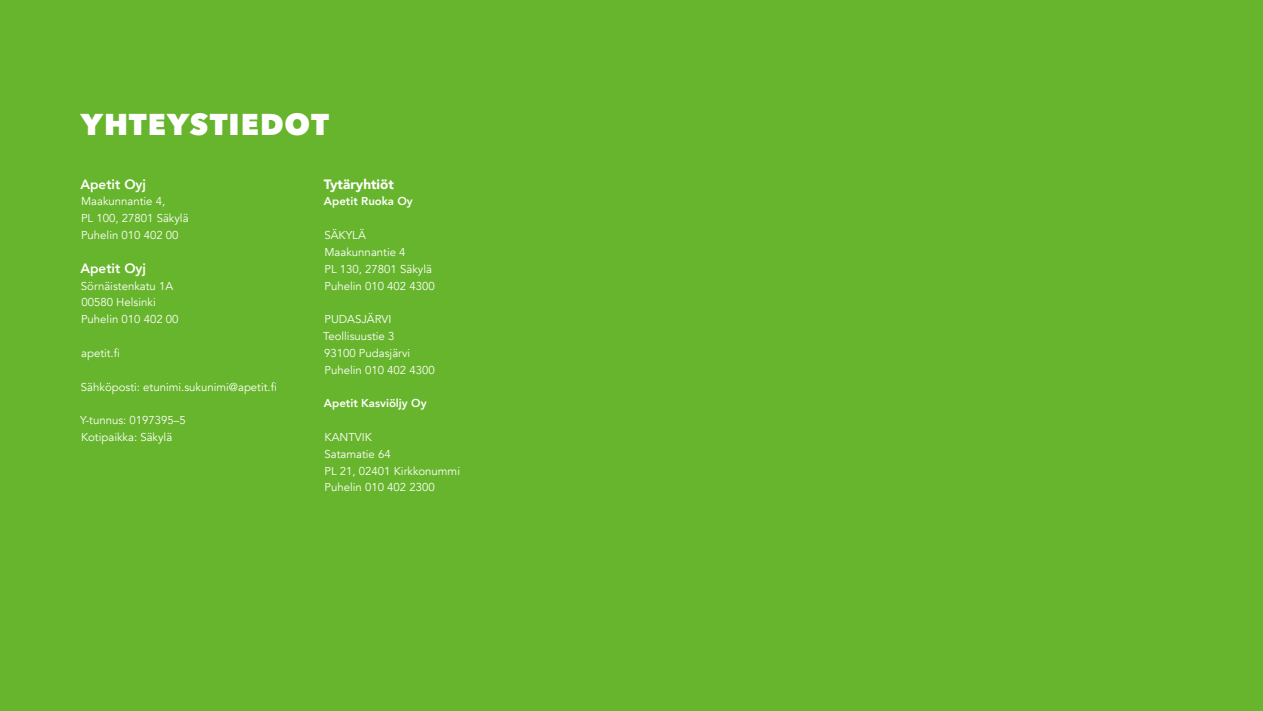
<style>
.page{position:relative;width:1263px;height:711px;background:#fff}
.page>*{position:absolute;margin:0;border:0;box-sizing:border-box;transform-origin:0 0}
.t1{font:800 30px "Avenir Next";letter-spacing:.03em;color:#fff}
.t2{font:800 13.5px "Avenir";color:#fff}
.t3{font:900 13.5px "Avenir";color:#fff}
.t4{font:11.4px/16.8px "Avenir";color:#fff}
.t5{font:800 11.4px "Avenir";color:#fff}
</style>
<div class="page">
<div style="left:0;top:0;width:1263px;height:710px;background:#67b52c"></div>
<h1 class="t1" style="left:81px;top:105px;width:250px">YHTEYSTIEDOT</h1>
<p class="t2" style="left:80px;top:173px;width:67px">Apetit Oyj</p>
<p class="t4" style="left:81px;top:193px;width:109px">Maakunnantie 4,<br>PL 100, 27801 Säkylä<br>Puhelin 010 402 00</p>
<p class="t2" style="left:80px;top:257px;width:67px">Apetit Oyj</p>
<p class="t4" style="left:81px;top:277px;width:99px">Sörnäistenkatu 1A<br>00580 Helsinki<br>Puhelin 010 402 00</p>
<p class="t4" style="left:81px;top:344px;width:40px">apetit.fi</p>
<p class="t4" style="left:81px;top:378px;width:197px">Sähköposti: etunimi.sukunimi@apetit.fi</p>
<p class="t4" style="left:80px;top:411px;width:107px">Y-tunnus: 0197395–5<br>Kotipaikka: Säkylä</p>
<p class="t3" style="left:324px;top:172px;width:71px">Tytäryhtiöt</p>
<p class="t5" style="left:324px;top:192px;width:90px">Apetit Ruoka Oy</p>
<p class="t4" style="left:324px;top:227px;width:112px">SÄKYLÄ<br>Maakunnantie 4<br>PL 130, 27801 Säkylä<br>Puhelin 010 402 4300</p>
<p class="t4" style="left:323px;top:311px;width:113px">PUDASJÄRVI<br>Teollisuustie 3<br>93100 Pudasjärvi<br>Puhelin 010 402 4300</p>
<p class="t5" style="left:324px;top:394px;width:104px">Apetit Kasviöljy Oy</p>
<p class="t4" style="left:324px;top:428px;width:137px">KANTVIK<br>Satamatie 64<br>PL 21, 02401 Kirkkonummi<br>Puhelin 010 402 2300</p>
</div>
